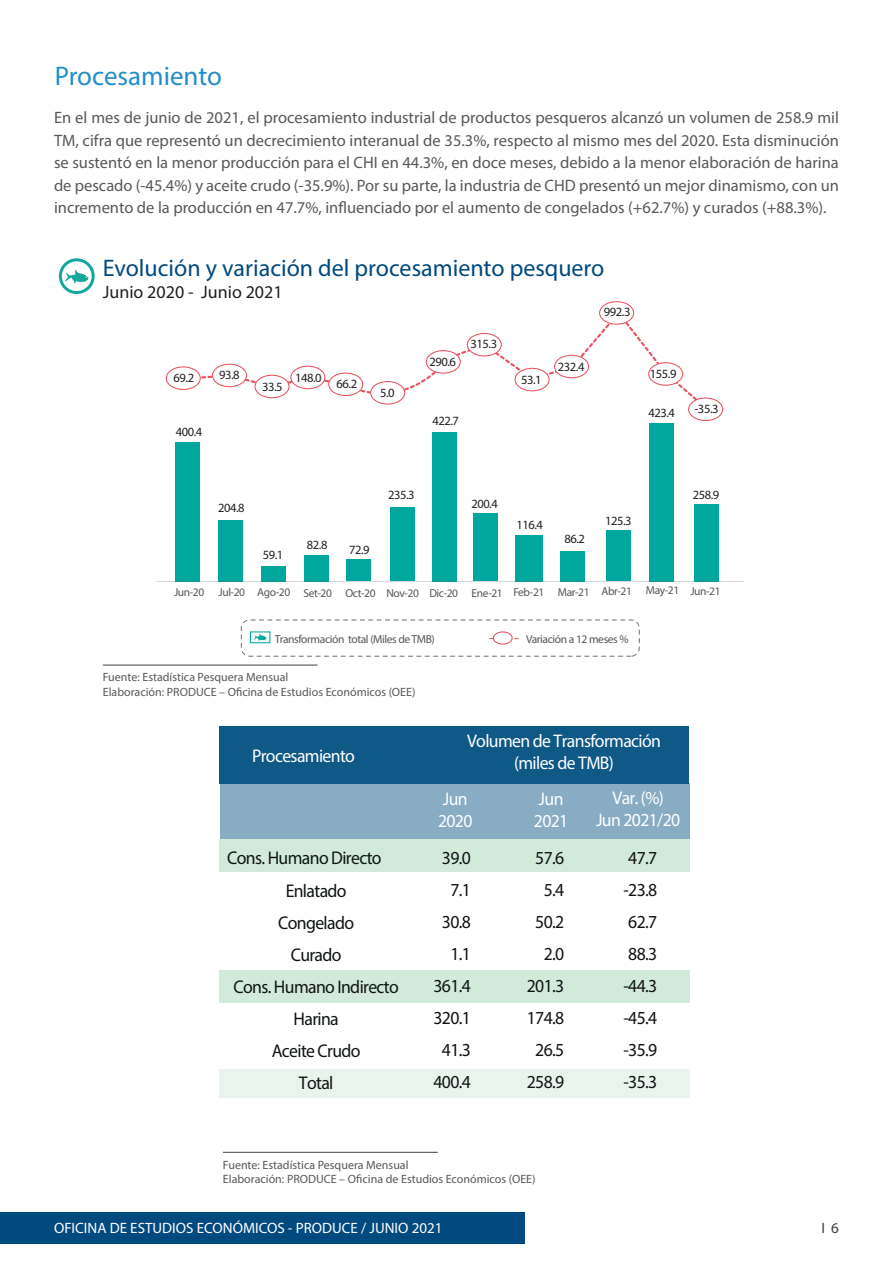
<style>
.page{position:relative;width:893px;height:1263px;background:#fff}
.page>*{position:absolute;margin:0;border:0;box-sizing:border-box;transform-origin:0 0}
.t1{font:27px "Myriad Pro";color:#228ec8}
.t2{font:24px "Myriad Pro";color:#004a7f}
.t3{font:18.45px/32.1px "Pluto Sans Cond";letter-spacing:-.035em;color:#111416;text-align:right;scale:.96 1}
.t4{font:700 18.45px "Pluto Sans Cond";letter-spacing:-.035em;color:#111416;scale:.96 1}
.t5{font:18.3px/22px "Pluto Sans Cond";letter-spacing:-.035em;color:#fff;text-align:center}
.t6{font:18px "Myriad Pro";color:#231f20}
.t7{font:16.5px/22.5px "Myriad Pro";color:#57585a;text-align:justify}
.t8{font:15px "Myriad Pro";color:#fff}
.t9{font:15px "Myriad Pro";color:#3e3e3f}
.t10{font:12.6px "Pluto Sans Cond";letter-spacing:-.035em;color:#231f20}
.t11{font:12px "Myriad Pro";color:#57585a}
.t12{font:300 11.55px "Pluto Sans Cond";letter-spacing:-.035em;color:#585757}
.t13{font:11.55px "Pluto Sans Cond";letter-spacing:-.035em;color:#585757}
</style>
<div class="page">
<div style="left:0;top:1212px;width:525px;height:32px;background:#004a7f"></div>
<hr style="left:892px;top:1212px;width:1px;height:32px;background:#004a7f">
<hr style="left:103px;top:664px;width:215px;height:2px;background:#57585a">
<svg style="left:188px;top:312px;width:509px;height:93px"></svg>
<div style="left:649px;top:423px;width:25px;height:158px;background:#00a79d"></div>
<div style="left:607px;top:530px;width:24px;height:51px;background:#00a79d"></div>
<div style="left:560px;top:551px;width:24px;height:30px;background:#00a79d"></div>
<div style="left:516px;top:535px;width:27px;height:46px;background:#00a79d"></div>
<div style="left:390px;top:507px;width:24px;height:74px;background:#00a79d"></div>
<div style="left:261px;top:566px;width:24px;height:15px;background:#00a79d"></div>
<div style="left:250px;top:631px;width:20px;height:12px;border:1px solid #00a79d"></div>
<svg style="left:254px;top:633px;width:13px;height:8px"></svg>
<div style="left:493px;top:631px;width:20px;height:14px;border:1px solid #e9515e;border-radius:50%"></div>
<div style="left:304px;top:555px;width:24px;height:26px;background:#00a79d"></div>
<div style="left:347px;top:559px;width:24px;height:22px;background:#00a79d"></div>
<div style="left:255px;top:375px;width:34px;height:23px;background:#fff;border-radius:50%"></div>
<div style="left:254px;top:375px;width:36px;height:23px;border:1px solid #e9515e;border-radius:50%"></div>
<div style="left:291px;top:366px;width:34px;height:23px;background:#fff;border-radius:50%"></div>
<div style="left:290px;top:366px;width:35px;height:23px;border:1px solid #e9515e;border-radius:50%"></div>
<div style="left:371px;top:382px;width:34px;height:22px;background:#fff;border-radius:50%"></div>
<div style="left:370px;top:381px;width:35px;height:24px;border:1px solid #e9515e;border-radius:50%"></div>
<div style="left:329px;top:373px;width:34px;height:22px;background:#fff;border-radius:50%"></div>
<div style="left:328px;top:372px;width:35px;height:24px;border:1px solid #e9515e;border-radius:50%"></div>
<div style="left:555px;top:355px;width:34px;height:23px;background:#fff;border-radius:50%"></div>
<div style="left:554px;top:355px;width:35px;height:23px;border:1px solid #e9515e;border-radius:50%"></div>
<div style="left:649px;top:363px;width:34px;height:22px;background:#fff;border-radius:50%"></div>
<div style="left:648px;top:362px;width:35px;height:24px;border:1px solid #e9515e;border-radius:50%"></div>
<div style="left:600px;top:302px;width:34px;height:22px;background:#fff;border-radius:50%"></div>
<div style="left:599px;top:301px;width:35px;height:24px;border:1px solid #e9515e;border-radius:50%"></div>
<div style="left:694px;top:504px;width:25px;height:78px;background:#00a79d"></div>
<div style="left:175px;top:442px;width:25px;height:139px;background:#00a79d"></div>
<div style="left:689px;top:398px;width:34px;height:22px;background:#fff;border-radius:50%"></div>
<div style="left:688px;top:397px;width:35px;height:24px;border:1px solid #e9515e;border-radius:50%"></div>
<div style="left:166px;top:367px;width:34px;height:22px;background:#fff;border-radius:50%"></div>
<div style="left:166px;top:366px;width:35px;height:24px;border:1px solid #e9515e;border-radius:50%"></div>
<div style="left:218px;top:520px;width:25px;height:61px;background:#00a79d"></div>
<div style="left:212px;top:364px;width:34px;height:23px;background:#fff;border-radius:50%"></div>
<div style="left:212px;top:364px;width:35px;height:23px;border:1px solid #e9515e;border-radius:50%"></div>
<div style="left:473px;top:513px;width:25px;height:68px;background:#00a79d"></div>
<div style="left:467px;top:333px;width:34px;height:23px;background:#fff;border-radius:50%"></div>
<div style="left:467px;top:333px;width:35px;height:23px;border:1px solid #e9515e;border-radius:50%"></div>
<div style="left:515px;top:368px;width:34px;height:23px;background:#fff;border-radius:50%"></div>
<div style="left:515px;top:368px;width:35px;height:23px;border:1px solid #e9515e;border-radius:50%"></div>
<div style="left:432px;top:432px;width:25px;height:149px;background:#00a79d"></div>
<div style="left:426px;top:351px;width:34px;height:22px;background:#fff;border-radius:50%"></div>
<div style="left:426px;top:350px;width:35px;height:24px;border:1px solid #e9515e;border-radius:50%"></div>
<div style="left:241px;top:619px;width:399px;height:38px;border:1px dashed #6d6e71;border-radius:8px"></div>
<div style="left:59px;top:258px;width:36px;height:36px;border:3px solid #12a79d;border-radius:50%"></div>
<svg style="left:65px;top:270px;width:23px;height:14px"></svg>
<div style="left:220px;top:1069px;width:469px;height:28px;background:#e8f4ec"></div>
<div style="left:220px;top:970px;width:469px;height:32px;background:#d1eada"></div>
<div style="left:220px;top:839px;width:469px;height:33px;background:#d1eada"></div>
<div style="left:220px;top:783px;width:469px;height:56px;background:#87acc3"></div>
<div style="left:220px;top:726px;width:469px;height:57px;background:#0f5987"></div>
<hr style="left:223px;top:1152px;width:215px;height:1px;background:#57585a">
<p class="t1" style="left:55px;top:60px;width:169px">Procesamiento</p>
<p class="t7" style="left:54px;top:106px;width:786px">En el mes de junio de 2021, el procesamiento industrial de productos pesqueros alcanzó un volumen de 258.9 mil TM, cifra que representó un decrecimiento interanual de 35.3%, respecto al mismo mes del 2020. Esta disminución se sustentó en la menor producción para el CHI en 44.3%, en doce meses, debido a la menor elaboración de harina de pescado (-45.4%) y aceite crudo (-35.9%). Por su parte, la industria de CHD presentó un mejor dinamismo, con un incremento de la producción en 47.7%, influenciado por el aumento de congelados (+62.7%) y curados (+88.3%).</p>
<p class="t2" style="left:103px;top:253px;width:503px">Evolución y variación del procesamiento pesquero</p>
<p class="t6" style="left:103px;top:281px;width:181px">Junio 2020 - Junio 2021</p>
<p class="t10" style="left:174px;top:370px;width:22px">69.2</p>
<p class="t10" style="left:219px;top:367px;width:22px">93.8</p>
<p class="t10" style="left:176px;top:424px;width:28px">400.4</p>
<p class="t10" style="left:262px;top:379px;width:22px">33.5</p>
<p class="t10" style="left:295px;top:370px;width:28px">148.0</p>
<p class="t10" style="left:337px;top:376px;width:22px">66.2</p>
<p class="t10" style="left:380px;top:385px;width:16px">5.0</p>
<p class="t10" style="left:429px;top:354px;width:28px">290.6</p>
<p class="t10" style="left:470px;top:336px;width:28px">315.3</p>
<p class="t10" style="left:433px;top:413px;width:28px">422.7</p>
<p class="t10" style="left:521px;top:372px;width:22px">53.1</p>
<p class="t10" style="left:558px;top:359px;width:28px">232.4</p>
<p class="t10" style="left:604px;top:304px;width:28px">992.3</p>
<p class="t10" style="left:650px;top:366px;width:28px">155.9</p>
<p class="t10" style="left:649px;top:405px;width:28px">423.4</p>
<p class="t10" style="left:694px;top:401px;width:26px">-35.3</p>
<p class="t10" style="left:218px;top:500px;width:28px">204.8</p>
<p class="t10" style="left:263px;top:547px;width:22px">59.1</p>
<p class="t10" style="left:307px;top:537px;width:22px">82.8</p>
<p class="t10" style="left:349px;top:542px;width:22px">72.9</p>
<p class="t10" style="left:388px;top:487px;width:28px">235.3</p>
<p class="t10" style="left:471px;top:496px;width:28px">200.4</p>
<p class="t10" style="left:516px;top:517px;width:28px">116.4</p>
<p class="t10" style="left:564px;top:531px;width:22px">86.2</p>
<p class="t10" style="left:605px;top:513px;width:28px">125.3</p>
<p class="t12" style="left:174px;top:585px;width:32px">Jun-20</p>
<p class="t12" style="left:646px;top:583px;width:35px">May-21</p>
<p class="t12" style="left:601px;top:584px;width:32px">Abr-21</p>
<p class="t12" style="left:513px;top:585px;width:78px">Feb-21 Mar-21</p>
<p class="t12" style="left:219px;top:585px;width:28px">Jul-20</p>
<p class="t12" style="left:257px;top:586px;width:76px">Ago-20 Set-20</p>
<p class="t12" style="left:386px;top:586px;width:34px">Nov-20</p>
<p class="t12" style="left:429px;top:586px;width:30px">Dic-20</p>
<p class="t12" style="left:472px;top:586px;width:33px">Ene-21</p>
<p class="t12" style="left:345px;top:586px;width:32px">Oct-20</p>
<p class="t10" style="left:693px;top:486px;width:28px">258.9</p>
<p class="t12" style="left:690px;top:584px;width:32px">Jun-21</p>
<p class="t13" style="left:275px;top:632px;width:161px">Transformación total (Miles de TMB)</p>
<p class="t13" style="left:526px;top:632px;width:104px">Variación a 12 meses %</p>
<p class="t11" style="left:103px;top:670px;width:187px">Fuente: Estadística Pesquera Mensual</p>
<p class="t11" style="left:103px;top:684px;width:314px">Elaboración: PRODUCE – Oficina de Estudios Económicos (OEE)</p>
<p class="t5" style="left:252px;top:744px;width:104px">Procesamiento</p>
<p class="t4" style="left:227px;top:847px;width:162px">Cons. Humano Directo</p>
<p class="t3" style="left:286px;top:874px;width:65px">Enlatado</p>
<p class="t3" style="left:278px;top:906px;width:81px">Congelado</p>
<p class="t3" style="left:291px;top:938px;width:55px">Curado</p>
<p class="t4" style="left:233px;top:975px;width:174px">Cons. Humano Indirecto</p>
<p class="t3" style="left:294px;top:1002px;width:49px">Harina</p>
<p class="t3" style="left:272px;top:1034px;width:94px">Aceite Crudo</p>
<p class="t4" style="left:299px;top:1071px;width:38px">Total</p>
<p class="t5" style="left:467px;top:730px;width:195px">Volumen de Transformación (miles de TMB)</p>
<p class="t5" style="left:438px;top:788px;width:36px;text-align:left">Jun<br>2020</p>
<p class="t5" style="left:534px;top:788px;width:36px;text-align:left">Jun<br>2021</p>
<p class="t5" style="left:596px;top:787px;width:86px">Var. (%)<br>Jun 2021/20</p>
<p class="t3" style="left:527px;top:841px;width:41px">57.6<br>5.4<br>50.2<br>2.0<br>201.3<br>174.8<br>26.5<br>258.9</p>
<p class="t3" style="left:623px;top:841px;width:37px;text-align:justify">47.7 -23.8<br>62.7<br>88.3 -44.3 -45.4 -35.9 -35.3</p>
<p class="t3" style="left:433px;top:841px;width:41px">39.0<br>7.1<br>30.8<br>1.1<br>361.4<br>320.1<br>41.3<br>400.4</p>
<p class="t11" style="left:223px;top:1157px;width:187px">Fuente: Estadística Pesquera Mensual</p>
<p class="t11" style="left:223px;top:1172px;width:314px">Elaboración: PRODUCE – Oficina de Estudios Económicos (OEE)</p>
<p class="t8" style="left:54px;top:1219px;width:390px">OFICINA DE ESTUDIOS ECONÓMICOS - PRODUCE / JUNIO 2021</p>
<p class="t9" style="left:821px;top:1219px;width:19px">I 6</p>
</div>
